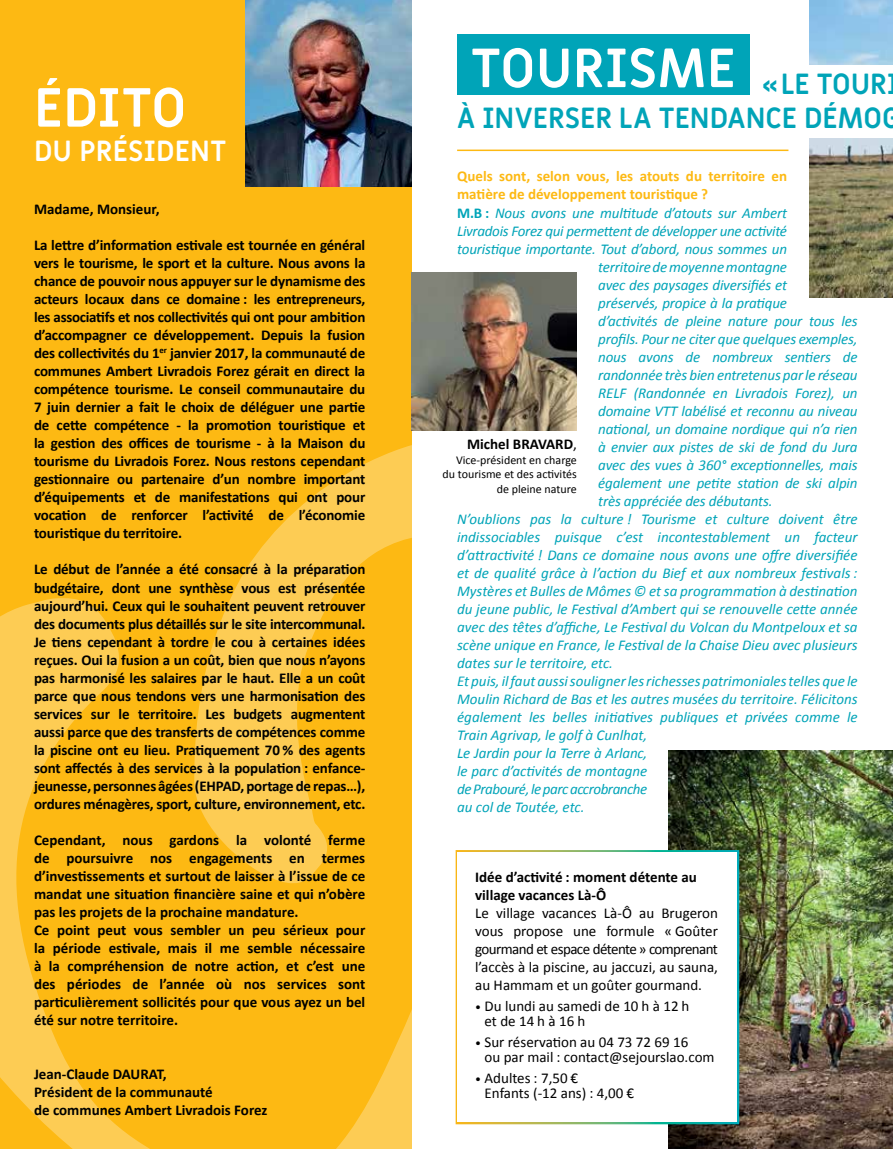
<style>
.page{position:relative;width:893px;height:1149px;background:#fff}
.page>*{position:absolute;margin:0;border:0;box-sizing:border-box;transform-origin:0 0}
.t1{font:700 53.85px "Miriam Libre";letter-spacing:-.005em;color:#fff}
.t2{font:700 28.5px/34.2px "Miriam Libre";letter-spacing:-.005em;color:#00a4b8}
.t3{font:700 28.5px "Miriam Libre";color:#fff}
.t4{font:700 15px/18px "Calibri";color:#000}
.t5{font:italic 15px "Calibri";letter-spacing:-.01em;color:#00a4b8}
.t6{font:15px/18px "Calibri";color:#000}
.t7{font:700 15px "Calibri";color:#fdb913}
.t8{font:italic 15px "Calibri";letter-spacing:-.03em;color:#00a4b8}
.t9{font:12px/14.4px "Calibri";color:#000;text-align:right}
.s1{font-weight:700;font-style:normal}
.s2{font-weight:400}
.s3{font-size:12px}
</style>
<div class="page">
<img style="left:810px;top:0;width:83px;height:297px">
<div style="left:0;top:0;width:411px;height:1148px;background:#fdb913"></div>
<svg style="left:0;top:435px;width:615px;height:713px"></svg>
<img style="left:411px;top:272px;width:166px;height:159px">
<div style="left:700px;top:65px;width:193px;height:37px;background:#fff"></div>
<div style="left:566px;top:101px;width:327px;height:36px;background:#fff"></div>
<img style="left:246px;top:0;width:165px;height:186px">
<hr style="left:457px;top:149px;width:331px;height:2px;background:#fdb913">
<div style="left:457px;top:34px;width:292px;height:60px;background:#00a4b8"></div>
<img style="left:669px;top:750px;width:224px;height:398px">
<div style="left:456px;top:849px;width:283px;height:274px;background:#fff;border:4px solid #fff"></div>
<h1 class="t1" style="left:34px;top:74px;width:154px">ÉDITO</h1>
<h2 class="t3" style="left:34px;top:133px;width:194px">DU PRÉSIDENT</h2>
<p class="t4" style="left:34px;top:200px;width:127px">Madame, Monsieur,</p>
<p class="t4" style="left:34px;top:236px;width:333px;text-align:justify">La lettre d’information estivale est tournée en général vers le tourisme, le sport et la culture. Nous avons la chance de pouvoir nous appuyer sur le dynamisme des acteurs locaux dans ce domaine : les entrepreneurs, les associatifs et nos collectivités qui ont pour ambition d’accompagner ce développement. Depuis la fusion des collectivités du 1<sup>er</sup> janvier 2017, la communauté de communes Ambert Livradois Forez gérait en direct la compétence tourisme. Le conseil communautaire du 7 juin dernier a fait le choix de déléguer une partie de cette compétence - la promotion touristique et la gestion des offices de tourisme - à la Maison du tourisme du Livradois Forez. Nous restons cependant gestionnaire ou partenaire d’un nombre important d’équipements et de manifestations qui ont pour vocation de renforcer l’activité de l’économie touristique du territoire.</p>
<p class="t4" style="left:34px;top:560px;width:333px;text-align:justify">Le début de l’année a été consacré à la préparation budgétaire, dont une synthèse vous est présentée aujourd’hui. Ceux qui le souhaitent peuvent retrouver des documents plus détaillés sur le site intercommunal.<br>Je tiens cependant à tordre le cou à certaines idées reçues. Oui la fusion a un coût, bien que nous n’ayons pas harmonisé les salaires par le haut. Elle a un coût parce que nous tendons vers une harmonisation des services sur le territoire. Les budgets augmentent aussi parce que des transferts de compétences comme la piscine ont eu lieu. Pratiquement 70 % des agents sont affectés à des services à la population : enfance&shy;jeunesse, personnes âgées (EHPAD, portage de repas…), ordures ménagères, sport, culture, environnement, etc.</p>
<p class="t4" style="left:34px;top:830px;width:333px">Cependant, nous gardons la volonté ferme de poursuivre nos engagements en termes d’investissements et surtout de laisser à l’issue de ce mandat une situation financière saine et qui n’obère pas les projets de la prochaine mandature.<br>Ce point peut vous sembler un peu sérieux pour la période estivale, mais il me semble nécessaire à la compréhension de notre action, et c’est une des périodes de l’année où nos services sont particulièrement sollicités pour que vous ayez un bel été sur notre territoire.</p>
<p class="t4" style="left:34px;top:1064px;width:235px">Jean-Claude DAURAT,<br>Président de la communauté<br>de communes Ambert Livradois Forez</p>
<h1 class="t1" style="left:470px;top:35px;width:267px">TOURISME</h1>
<h2 class="t2" style="left:457px;top:68px;width:445px;text-indent:305px">«LE TOUR<br>À INVERSER LA TENDANCE DÉMOG</h2>
<p class="t7" style="left:457px;top:167px;width:331px">Quels sont, selon vous, les atouts du territoire en</p>
<p class="t7" style="left:457px;top:185px;width:252px">matière de développement touristique ?</p>
<p class="t5" style="left:457px;top:202px;width:331px"><span class="s1">M.B :</span> Nous avons une multitude d’atouts sur Ambert</p>
<p class="t5" style="left:457px;top:220px;width:331px">Livradois Forez qui permettent de développer une activité</p>
<p class="t5" style="left:457px;top:238px;width:331px">touristique importante. Tout d’abord, nous sommes un</p>
<p class="t5" style="left:598px;top:256px;width:190px">territoire de moyenne montagne</p>
<p class="t5" style="left:598px;top:274px;width:190px">avec des paysages diversifiés et</p>
<p class="t5" style="left:598px;top:292px;width:190px">préservés, propice à la pratique</p>
<p class="t5" style="left:598px;top:310px;width:261px">d’activités de pleine nature pour tous les</p>
<p class="t5" style="left:598px;top:328px;width:261px">profils. Pour ne citer que quelques exemples,</p>
<p class="t5" style="left:598px;top:346px;width:261px">nous avons de nombreux sentiers de</p>
<p class="t5" style="left:598px;top:364px;width:261px">randonnée très bien entretenus par le réseau</p>
<p class="t5" style="left:598px;top:382px;width:261px">RELF (Randonnée en Livradois Forez), un</p>
<p class="t5" style="left:598px;top:400px;width:261px">domaine VTT labélisé et reconnu au niveau</p>
<p class="t5" style="left:598px;top:418px;width:261px">national, un domaine nordique qui n’a rien</p>
<p class="t5" style="left:598px;top:436px;width:261px">à envier aux pistes de ski de fond du Jura</p>
<p class="t5" style="left:598px;top:454px;width:261px">avec des vues à 360° exceptionnelles, mais</p>
<p class="t5" style="left:598px;top:472px;width:261px">également une petite station de ski alpin</p>
<p class="t5" style="left:598px;top:490px;width:176px">très appréciée des débutants.</p>
<p class="t5" style="left:457px;top:508px;width:402px">N’oublions pas la culture ! Tourisme et culture doivent être</p>
<p class="t5" style="left:457px;top:526px;width:402px">indissociables puisque c’est incontestablement un facteur</p>
<p class="t5" style="left:457px;top:544px;width:402px">d’attractivité ! Dans ce domaine nous avons une offre diversifiée</p>
<p class="t5" style="left:457px;top:562px;width:402px">et de qualité grâce à l’action du Bief et aux nombreux festivals :</p>
<p class="t5" style="left:457px;top:580px;width:402px">Mystères et Bulles de Mômes © et sa programmation à destination</p>
<p class="t5" style="left:457px;top:598px;width:402px">du jeune public, le Festival d’Ambert qui se renouvelle cette année</p>
<p class="t5" style="left:457px;top:616px;width:402px">avec des têtes d’affiche, Le Festival du Volcan du Montpeloux et sa</p>
<p class="t5" style="left:457px;top:634px;width:402px">scène unique en France, le Festival de la Chaise Dieu avec plusieurs</p>
<p class="t5" style="left:457px;top:652px;width:157px">dates sur le territoire, etc.</p>
<p class="t5" style="left:457px;top:670px;width:402px">Et puis, il faut aussi souligner les richesses patrimoniales telles que le</p>
<p class="t5" style="left:457px;top:688px;width:402px">Moulin Richard de Bas et les autres musées du territoire. Félicitons</p>
<p class="t5" style="left:457px;top:706px;width:402px">également les belles initiatives publiques et privées comme le</p>
<p class="t5" style="left:457px;top:724px;width:192px">Train Agrivap, le golf à Cunlhat,</p>
<p class="t5" style="left:457px;top:742px;width:192px">Le Jardin pour la Terre à Arlanc,</p>
<p class="t5" style="left:457px;top:760px;width:192px">le parc d’activités de montagne</p>
<p class="t8" style="left:457px;top:778px;width:192px">de Prabouré, le parc accrobranche</p>
<p class="t5" style="left:457px;top:796px;width:129px">au col de Toutée, etc.</p>
<p class="t4" style="left:467px;top:435px;width:111px">Michel BRAVARD<span class="s2">,</span></p>
<p class="t9" style="left:443px;top:452px;width:136px">Vice-président en charge du tourisme et des activités de pleine nature</p>
<p class="t4" style="left:475px;top:867px;width:223px">Idée d’activité : moment détente au village vacances Là-Ô</p>
<p class="t6" style="left:475px;top:903px;width:244px;text-align:justify">Le village vacances Là-Ô au Brugeron vous propose une formule « Goûter gourmand et espace détente » comprenant l’accès à la piscine, au jaccuzi, au sauna, au Hammam et un goûter gourmand.</p>
<p class="t6" style="left:485px;top:998px;width:206px;line-height:15px;text-indent:-9px"><span class="s3">•</span> Du lundi au samedi de 10 h à 12 h et de 14 h à 16 h</p>
<p class="t6" style="left:485px;top:1034px;width:231px;line-height:15px;text-indent:-9px"><span class="s3">•</span> Sur réservation au 04 73 72 69 16<br>ou par mail : contact@sejourslao.com</p>
<p class="t6" style="left:485px;top:1070px;width:151px;line-height:15px;text-indent:-9px"><span class="s3">•</span> Adultes : 7,50 €<br>Enfants (-12 ans) : 4,00 €</p>
</div>
